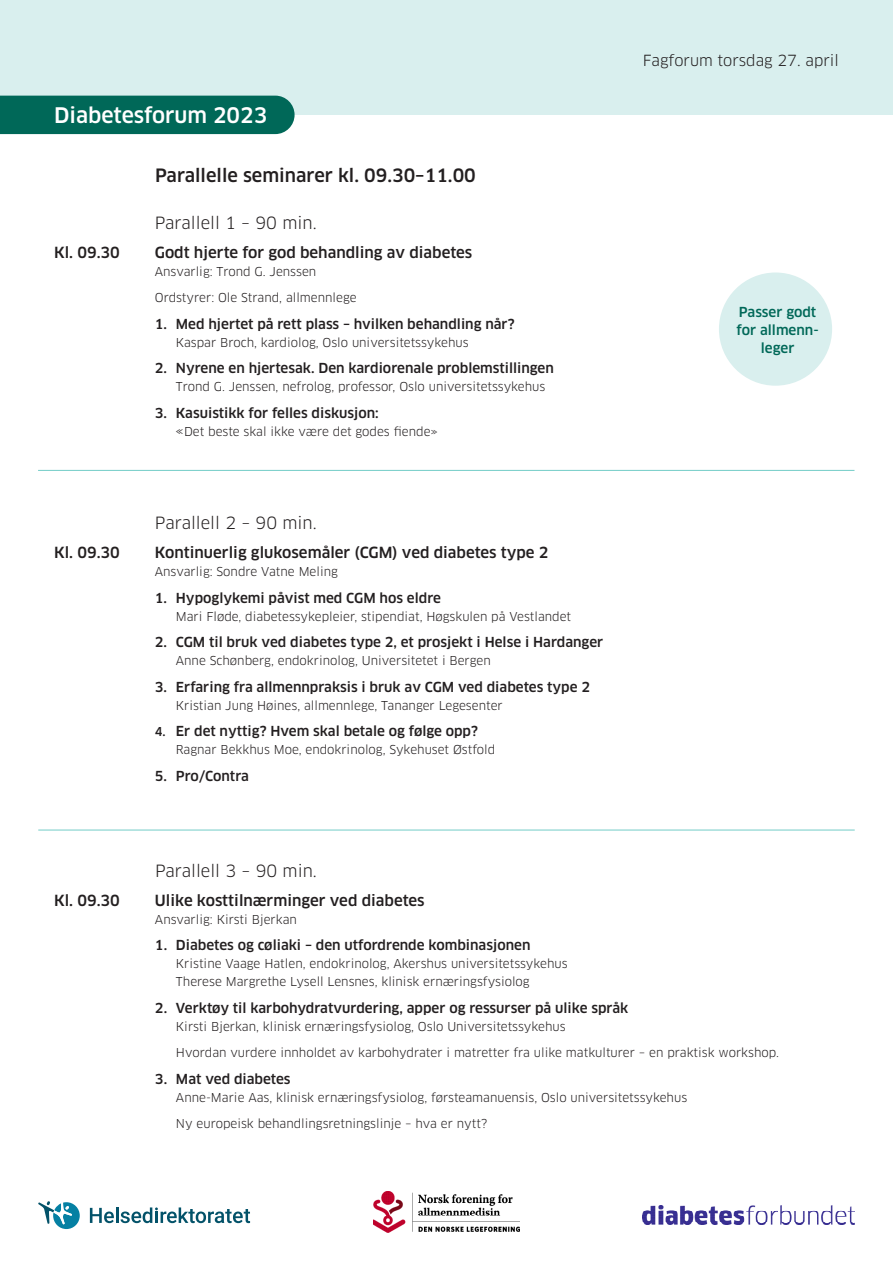
<style>
.page{position:relative;width:893px;height:1263px;background:#fff}
.page>*{position:absolute;margin:0;border:0;box-sizing:border-box;transform-origin:0 0}
.Tittel_dag_hvit{font:500 21px "Clan OT";color:#fff}
.Tittel_hendelse_tema{font:500 18px "Clan OT";color:#231f20}
.Tittel_hendelse_tema-2{font:16.5px "Clan OT";color:#231f20}
.Brødtekst{font:500 15px "Clan OT";color:#231f20}
.Tittel_hendelse_tema-3{font:500 15px "Clan OT";color:#231f20}
.Brødtekst-2{font:15px "Clan OT";color:#231f20}
.Brødtekst-3{font:500 13.5px "Clan OT";color:#231f20}
.Tittel_dag{font:500 13.5px/18px "Clan OT";color:#006858;text-align:center}
.Brødtekst-4{font:12px/18px "Clan OT";color:#231f20}
.s1{font-size:13.5px}
.s2{font-size:12px}
</style>
<div class="page">
<svg style="left:38px;top:1201px;width:42px;height:28px"></svg>
<svg style="left:90px;top:1207px;width:160px;height:16px"></svg>
<img style="left:643px;top:1205px;width:212px;height:20px">
<img style="left:374px;top:1191px;width:145px;height:41px">
<hr style="left:38px;top:470px;width:816px;height:1px;background:#73ccc7">
<hr style="left:38px;top:830px;width:817px;height:1px;background:#73ccc7">
<div style="left:0;top:0;width:893px;height:115px;background:#d9efee"></div>
<div style="left:0;top:96px;width:295px;height:38px;background:#006858"></div>
<div style="left:719px;top:272px;width:113px;height:114px;background:#d9efee;border-radius:50%"></div>
<p class="Tittel_dag_hvit" style="left:54px;top:103px;width:215px">Diabetesforum 2023</p>
<p class="Tittel_hendelse_tema" style="left:155px;top:165px;width:322px">Parallelle seminarer kl. 09.30–11.00</p>
<p class="Tittel_hendelse_tema-3" style="left:54px;top:244px;width:67px">Kl. 09.30</p>
<p class="Tittel_hendelse_tema-3" style="left:54px;top:544px;width:67px">Kl. 09.30</p>
<p class="Tittel_hendelse_tema-2" style="left:155px;top:213px;width:163px">Parallell 1 – 90 min.</p>
<p class="Brødtekst" style="left:155px;top:244px;width:319px">Godt hjerte for god behandling av diabetes</p>
<p class="Brødtekst-4" style="left:155px;top:263px;width:163px">Ansvarlig: Trond G. Jenssen</p>
<p class="Brødtekst-4" style="left:155px;top:289px;width:203px">Ordstyrer: Ole Strand, allmennlege</p>
<p class="Brødtekst-3" style="left:155px;top:316px;width:361px">1. Med hjertet på rett plass – hvilken behandling når?</p>
<p class="Brødtekst-4" style="left:176px;top:334px;width:294px">Kaspar Broch, kardiolog, Oslo universitetssykehus</p>
<p class="Brødtekst-3" style="left:155px;top:361px;width:401px">2. Nyrene en hjertesak. Den kardiorenale problemstillingen</p>
<p class="Brødtekst-4" style="left:176px;top:378px;width:371px">Trond G. Jenssen, nefrolog, professor, Oslo universitetssykehus</p>
<p class="Brødtekst-3" style="left:155px;top:405px;width:225px">3. Kasuistikk for felles diskusjon:</p>
<p class="Brødtekst-4" style="left:176px;top:423px;width:264px"><span class="s1">«</span>Det beste skal ikke være det godes fiende»</p>
<p class="Tittel_hendelse_tema-2" style="left:155px;top:513px;width:163px">Parallell 2 – 90 min.</p>
<p class="Brødtekst" style="left:155px;top:544px;width:395px">Kontinuerlig glukosemåler (CGM) ved diabetes type 2</p>
<p class="Brødtekst-4" style="left:155px;top:563px;width:185px">Ansvarlig: Sondre Vatne Meling</p>
<p class="Brødtekst-3" style="left:155px;top:590px;width:288px">1. Hypoglykemi påvist med CGM hos eldre</p>
<p class="Brødtekst-4" style="left:176px;top:607px;width:397px">Mari Fløde, diabetessykepleier, stipendiat, Høgskulen på Vestlandet</p>
<p class="Brødtekst-3" style="left:155px;top:634px;width:450px">2. CGM til bruk ved diabetes type 2, et prosjekt i Helse i Hardanger</p>
<p class="Brødtekst-4" style="left:176px;top:652px;width:316px">Anne Schønberg, endokrinolog, Universitetet i Bergen</p>
<p class="Brødtekst-3" style="left:155px;top:679px;width:437px">3. Erfaring fra allmennpraksis i bruk av CGM ved diabetes type 2</p>
<p class="Brødtekst-4" style="left:176px;top:696px;width:328px">Kristian Jung Høines, allmennlege, Tananger Legesenter</p>
<p class="Brødtekst-3" style="left:155px;top:723px;width:325px"><span class="s2">4.</span> Er det nyttig? Hvem skal betale og følge opp?</p>
<p class="Brødtekst-4" style="left:176px;top:741px;width:321px">Ragnar Bekkhus Moe, endokrinolog, Sykehuset Østfold</p>
<p class="Brødtekst-3" style="left:155px;top:768px;width:96px">5. Pro/Contra</p>
<p class="Tittel_hendelse_tema-2" style="left:155px;top:861px;width:163px">Parallell 3 – 90 min.</p>
<p class="Brødtekst-2" style="left:643px;top:51px;width:197px">Fagforum torsdag 27. april</p>
<p class="Tittel_dag" style="left:737px;top:303px;width:84px">Passer godt for allmenn&shy;leger</p>
<p class="Tittel_hendelse_tema-3" style="left:54px;top:891px;width:67px">Kl. 09.30</p>
<p class="Brødtekst" style="left:155px;top:891px;width:271px">Ulike kosttilnærminger ved diabetes</p>
<p class="Brødtekst-4" style="left:155px;top:910px;width:143px">Ansvarlig: Kirsti Bjerkan</p>
<p class="Brødtekst-3" style="left:155px;top:937px;width:377px">1. Diabetes og cøliaki – den utfordrende kombinasjonen</p>
<p class="Brødtekst-4" style="left:176px;top:955px;width:393px">Kristine Vaage Hatlen, endokrinolog, Akershus universitetssykehus<br>Therese Margrethe Lysell Lensnes, klinisk ernæringsfysiolog</p>
<p class="Brødtekst-3" style="left:155px;top:1000px;width:475px">2. Verktøy til karbohydratvurdering, apper og ressurser på ulike språk</p>
<p class="Brødtekst-4" style="left:176px;top:1017px;width:391px">Kirsti Bjerkan, klinisk ernæringsfysiolog, Oslo Universitetssykehus</p>
<p class="Brødtekst-4" style="left:176px;top:1044px;width:604px">Hvordan vurdere innholdet av karbohydrater i matretter fra ulike matkulturer – en praktisk workshop.</p>
<p class="Brødtekst-3" style="left:155px;top:1071px;width:137px">3. Mat ved diabetes</p>
<p class="Brødtekst-4" style="left:176px;top:1088px;width:513px">Anne-Marie Aas, klinisk ernæringsfysiolog, førsteamanuensis, Oslo universitetssykehus</p>
<p class="Brødtekst-4" style="left:176px;top:1115px;width:313px">Ny europeisk behandlingsretningslinje – hva er nytt?</p>
</div>
